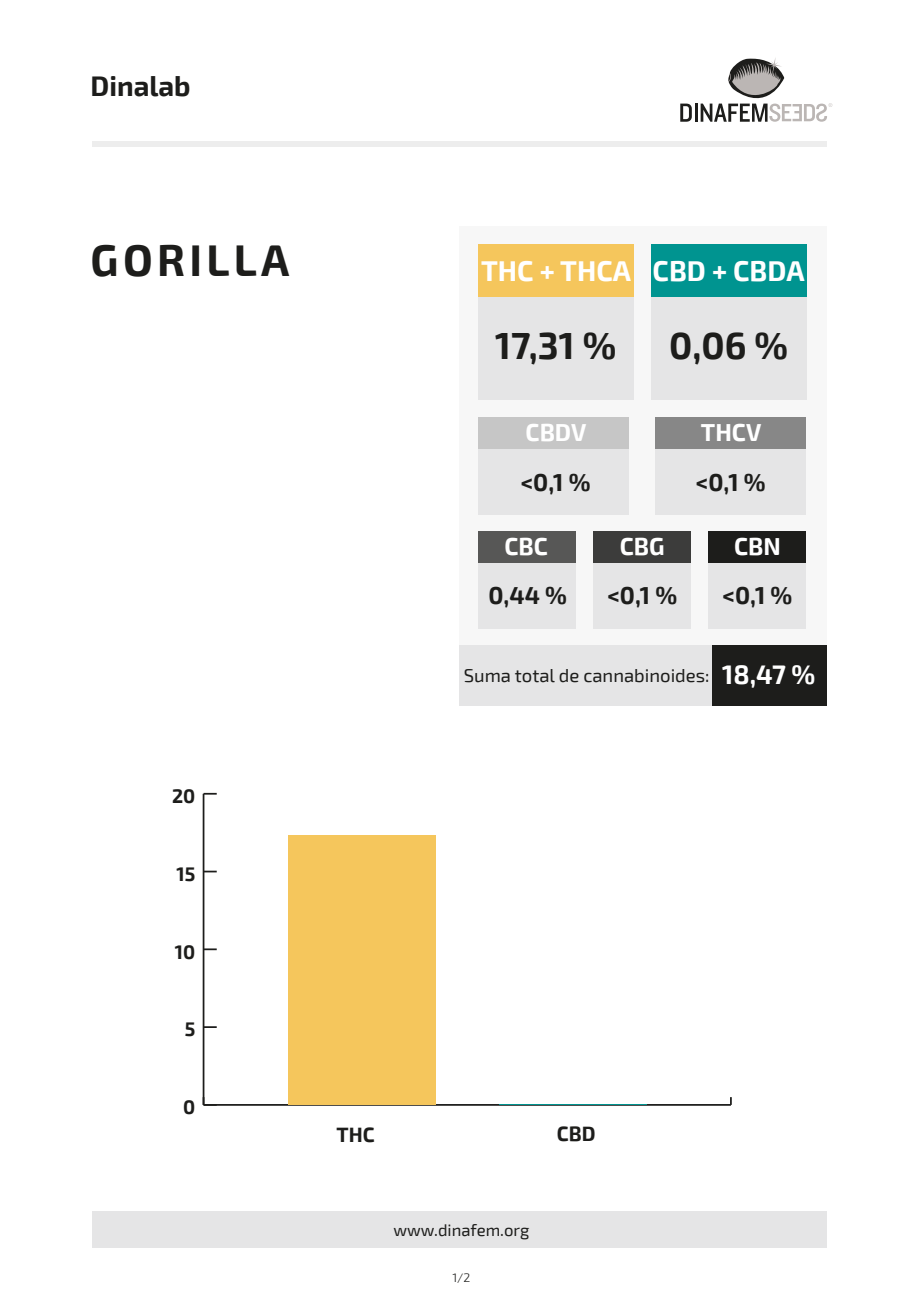
<style>
.page{position:relative;width:923px;height:1305px;background:#fff}
.page>*{position:absolute;margin:0;border:0;box-sizing:border-box;transform-origin:0 0}
.t1{font:700 43.4px "Exo 2";letter-spacing:.1em;color:#1d1d1b}
.t2{font:700 36.93px "Exo 2";color:#1d1d1b}
.t3{font:700 28px "Exo 2";color:#fff}
.t4{font:700 27.65px "Exo 2";color:#1d1d1b}
.t5{font:700 26.25px "Exo 2";color:#fff}
.t6{font:700 23.97px "Exo 2";color:#1d1d1b}
.t7{font:700 23.97px "Exo 2";color:#fff}
.t8{font:700 20.3px "Exo 2";color:#1d1d1b}
.t9{font:700 19.25px "Exo 2";color:#1d1d1b}
.t10{font:18.55px "Exo 2";color:#1d1d1b}
.t11{font:16.62px "Exo 2";color:#1d1d1b}
.t12{font:300 12.25px "Exo 2";color:#1d1d1b}
</style>
<div class="page">
<svg style="left:680px;top:104px;width:11px;height:18px"></svg>
<hr style="left:694px;top:104px;width:3px;height:18px;background:#1d1d1b">
<svg style="left:700px;top:58px;width:132px;height:64px"></svg>
<div style="left:92px;top:1211px;width:734px;height:36px;background:#e5e5e6"></div>
<div style="left:92px;top:141px;width:734px;height:6px;background:#ededed"></div>
<div style="left:459px;top:226px;width:367px;height:418px;background:#f7f7f7"></div>
<div style="left:478px;top:244px;width:155px;height:156px;background:#e5e5e6"></div>
<div style="left:478px;top:417px;width:150px;height:98px;background:#e5e5e6"></div>
<div style="left:655px;top:417px;width:150px;height:98px;background:#e5e5e6"></div>
<div style="left:478px;top:531px;width:97px;height:98px;background:#e5e5e6"></div>
<div style="left:650px;top:244px;width:155px;height:155px;background:#e5e5e6"></div>
<div style="left:478px;top:244px;width:155px;height:53px;background:#f5c65c"></div>
<div style="left:478px;top:417px;width:150px;height:32px;background:#c6c6c6"></div>
<div style="left:655px;top:417px;width:150px;height:32px;background:#878787"></div>
<div style="left:478px;top:531px;width:97px;height:31px;background:#575756"></div>
<div style="left:650px;top:244px;width:155px;height:53px;background:#009490"></div>
<div style="left:593px;top:531px;width:97px;height:98px;background:#e5e5e6"></div>
<div style="left:593px;top:531px;width:97px;height:31px;background:#3c3c3b"></div>
<div style="left:708px;top:531px;width:97px;height:98px;background:#e5e5e6"></div>
<div style="left:708px;top:531px;width:97px;height:31px;background:#1d1d1b"></div>
<div style="left:459px;top:645px;width:367px;height:60px;background:#e5e5e6"></div>
<div style="left:711px;top:645px;width:114px;height:60px;background:#1d1d1b"></div>
<hr style="left:203px;top:1103px;width:527px;height:2px;background:#1d1d1b">
<hr style="left:202px;top:793px;width:2px;height:311px;background:#1d1d1b">
<svg style="left:202px;top:1096px;width:15px;height:9px"></svg>
<svg style="left:204px;top:1025px;width:13px;height:2px"></svg>
<svg style="left:204px;top:948px;width:13px;height:2px"></svg>
<svg style="left:204px;top:870px;width:13px;height:2px"></svg>
<svg style="left:203px;top:792px;width:14px;height:2px"></svg>
<hr style="left:498px;top:1103px;width:148px;height:1px;background:#009490">
<div style="left:288px;top:835px;width:147px;height:269px;background:#f5c65c"></div>
<h3 class="t4" style="left:91px;top:70px;width:102px">Dinalab</h3>
<h1 class="t1" style="left:91px;top:234px;width:200px">GORILLA</h1>
<p class="t9" style="left:172px;top:784px;width:25px">20</p>
<p class="t9" style="left:176px;top:862px;width:20px">15</p>
<p class="t9" style="left:175px;top:940px;width:22px">10</p>
<p class="t9" style="left:185px;top:1017px;width:12px">5</p>
<p class="t9" style="left:183px;top:1095px;width:14px">0</p>
<h3 class="t3" style="left:481px;top:254px;width:151px">THC + THCA</h3>
<h2 class="t2" style="left:495px;top:323px;width:123px">17,31 %</h2>
<h3 class="t3" style="left:652px;top:254px;width:153px">CBD + CBDA</h3>
<h2 class="t2" style="left:668px;top:323px;width:120px">0,06 %</h2>
<p class="t7" style="left:525px;top:418px;width:62px">CBDV</p>
<p class="t7" style="left:700px;top:418px;width:62px">THCV</p>
<p class="t6" style="left:520px;top:467px;width:71px">&lt;0,1 %</p>
<p class="t6" style="left:695px;top:467px;width:71px">&lt;0,1 %</p>
<p class="t7" style="left:504px;top:532px;width:45px">CBC</p>
<p class="t7" style="left:619px;top:532px;width:46px">CBG</p>
<p class="t7" style="left:733px;top:532px;width:48px">CBN</p>
<p class="t6" style="left:488px;top:581px;width:80px">0,44 %</p>
<p class="t6" style="left:607px;top:581px;width:71px">&lt;0,1 %</p>
<p class="t6" style="left:722px;top:581px;width:71px">&lt;0,1 %</p>
<p class="t10" style="left:463px;top:664px;width:247px">Suma total de cannabinoides:</p>
<h3 class="t5" style="left:722px;top:658px;width:95px">18,47 %</h3>
<p class="t8" style="left:336px;top:1121px;width:40px">THC</p>
<p class="t8" style="left:556px;top:1121px;width:40px">CBD</p>
<p class="t11" style="left:393px;top:1220px;width:137px">www.dinafem.org</p>
<p class="t12" style="left:452px;top:1269px;width:19px">1/2</p>
</div>
